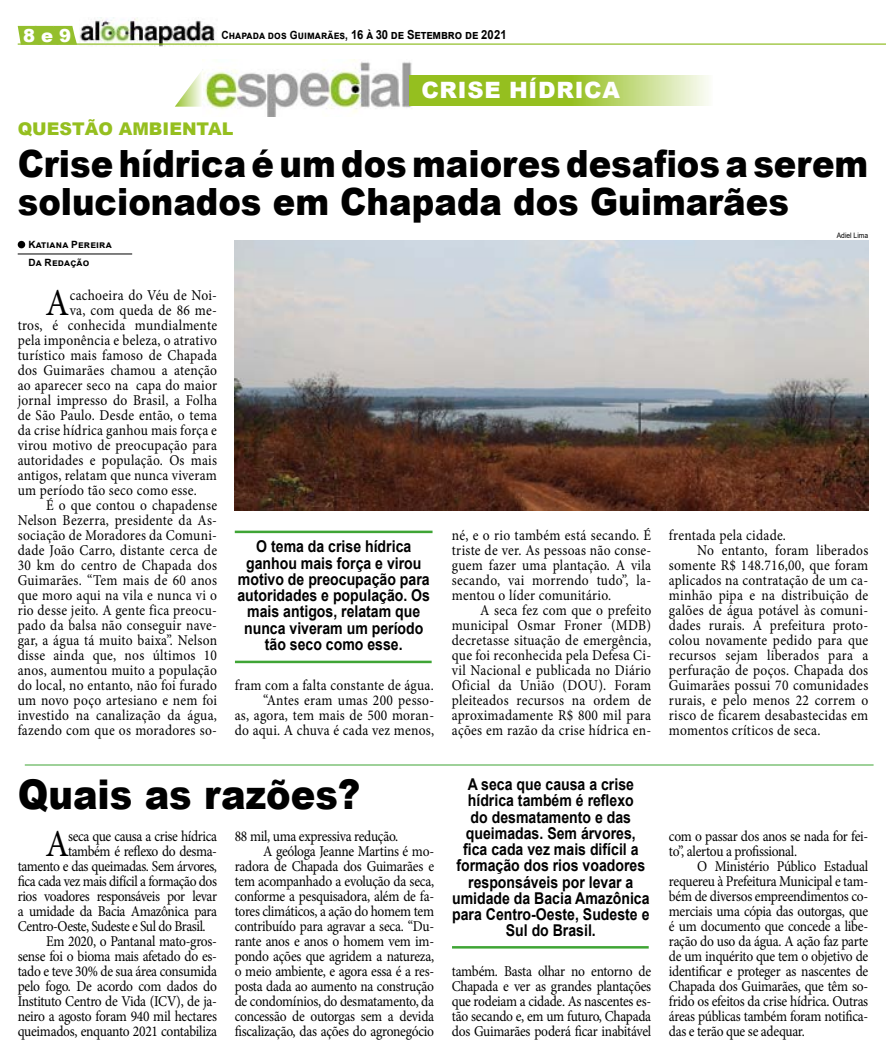
<style>
.page{position:relative;width:886px;height:1053px;background:#fff}
.page>*{position:absolute;margin:0;border:0;box-sizing:border-box;transform-origin:0 0}
.t1{font:900 41px "Arial";color:#000;scale:.9 1}
.t2{font:38.12px "Minion Pro";color:#000;scale:.9 1}
.t3{font:900 37.5px/37.5px "Arial";color:#000;scale:.9 1}
.t4{font:900 22.5px "Arial";letter-spacing:.035em;color:#fff}
.t5{font:900 18px "Arial";color:#fff}
.t6{font:900 17.5px "Arial";color:#95bf1f}
.t7{font:700 16.25px/16.2px "Arial";color:#000;text-align:center;scale:.87 1}
.t8{font:15px/15px "Minion Pro";letter-spacing:.01em;color:#000;text-align:justify;scale:.9 1}
.t9{font:15px "Minion Pro";letter-spacing:-.02em;color:#000;scale:.9 1}
.t10{font:15px "Minion Pro";letter-spacing:-.03em;color:#000;scale:.9 1}
.t11{font:15px/15px "Minion Pro";letter-spacing:-.025em;color:#000;scale:.9 1}
.t12{font:700 11.25px "Arial";letter-spacing:.01em;color:#000;scale:.9 1}
.t13{font:700 10px/18px "Arial";letter-spacing:.02em;color:#000}
.t14{font:7.5px "Arial";color:#000;scale:.9 1}
.s1{font-size:12.5px}
</style>
<div class="page">
<img style="left:80px;top:17px;width:135px;height:30px">
<hr style="left:18px;top:43px;width:868px;height:2px;background:#94bf2c">
<svg style="left:18px;top:26px;width:59px;height:19px"></svg>
<svg style="left:175px;top:72px;width:26px;height:35px"></svg>
<img style="left:202px;top:60px;width:211px;height:57px">
<svg style="left:410px;top:76px;width:299px;height:30px;background:#accc50"></svg>
<div style="left:18px;top:241px;width:7px;height:7px;background:#000;border-radius:50%"></div>
<hr style="left:18px;top:254px;width:114px;height:1px;background:#000">
<hr style="left:25px;top:764px;width:848px;height:1px;background:#3fa535">
<hr style="left:452px;top:946px;width:197px;height:2px;background:#3fa535">
<hr style="left:235px;top:530px;width:197px;height:3px;background:#3fa535">
<hr style="left:235px;top:660px;width:197px;height:3px;background:#3fa535">
<img style="left:235px;top:240px;width:633px;height:270px">
<p class="t5" style="left:23px;top:22px;width:50px">8 e 9</p>
<p class="t12" style="left:215px;top:28px;width:326px">- Chapada dos Guimarães, <span class="s1">16 à 30 de Setembro de 2021</span></p>
<p class="t6" style="left:18px;top:116px;width:217px">QUESTÃO AMBIENTAL</p>
<h3 class="t4" style="left:421px;top:74px;width:200px">CRISE HÍDRICA</h3>
<h3 class="t3" style="left:18px;top:144px;width:946px">Crise hídrica é um dos maiores desafios a serem solucionados em Chapada dos Guimarães</h3>
<p class="t13" style="left:28px;top:236px;width:84px">Katiana Pereira<br>Da Redação</p>
<h2 class="t2" style="left:45px;top:277px;width:28px">A</h2>
<p class="t8" style="left:70px;top:288px;width:165px">cachoeira do Véu de Noi-</p>
<p class="t14" style="left:837px;top:230px;width:37px">Adiel Lima</p>
<p class="t8" style="left:70px;top:303px;width:165px">va, com queda de 86 me-</p>
<p class="t8" style="left:18px;top:318px;width:223px">tros, é conhecida mundialmente</p>
<p class="t8" style="left:18px;top:333px;width:223px">pela imponência e beleza, o atrativo</p>
<p class="t8" style="left:18px;top:348px;width:223px">turístico mais famoso de Chapada</p>
<p class="t8" style="left:18px;top:363px;width:223px">dos Guimarães chamou a atenção</p>
<p class="t8" style="left:18px;top:378px;width:223px">ao aparecer seco na capa do maior</p>
<p class="t8" style="left:18px;top:393px;width:223px">jornal impresso do Brasil, a Folha</p>
<p class="t8" style="left:18px;top:408px;width:223px">de São Paulo. Desde então, o tema</p>
<p class="t8" style="left:18px;top:423px;width:223px">da crise hídrica ganhou mais força e</p>
<p class="t8" style="left:18px;top:438px;width:223px">virou motivo de preocupação para</p>
<p class="t8" style="left:18px;top:453px;width:223px">autoridades e população. Os mais</p>
<p class="t8" style="left:18px;top:468px;width:223px">antigos, relatam que nunca viveram</p>
<p class="t8" style="left:18px;top:483px;width:201px">um período tão seco como esse.</p>
<p class="t8" style="left:46px;top:498px;width:191px">É o que contou o chapadense</p>
<p class="t8" style="left:18px;top:513px;width:223px">Nelson Bezerra, presidente da As-</p>
<p class="t8" style="left:18px;top:528px;width:223px">sociação de Moradores da Comuni-</p>
<p class="t8" style="left:18px;top:543px;width:223px">dade João Carro, distante cerca de</p>
<p class="t8" style="left:18px;top:558px;width:223px">30 km do centro de Chapada dos</p>
<p class="t8" style="left:18px;top:573px;width:223px">Guimarães. “Tem mais de 60 anos</p>
<p class="t8" style="left:18px;top:588px;width:223px">que moro aqui na vila e nunca vi o</p>
<p class="t8" style="left:18px;top:603px;width:223px">rio desse jeito. A gente fica preocu-</p>
<p class="t8" style="left:18px;top:618px;width:223px">pado da balsa não conseguir nave-</p>
<p class="t8" style="left:18px;top:633px;width:223px">gar, a água tá muito baixa”. Nelson</p>
<p class="t8" style="left:18px;top:648px;width:223px">disse ainda que, nos últimos 10</p>
<p class="t8" style="left:18px;top:663px;width:223px">anos, aumentou muito a população</p>
<p class="t8" style="left:18px;top:678px;width:223px">do local, no entanto, não foi furado</p>
<p class="t8" style="left:18px;top:693px;width:223px">um novo poço artesiano e nem foi</p>
<p class="t8" style="left:18px;top:708px;width:223px">investido na canalização da água,</p>
<p class="t8" style="left:18px;top:723px;width:223px">fazendo com que os moradores so-</p>
<p class="t8" style="left:452px;top:528px;width:223px">né, e o rio também está secando. É triste de ver. As pessoas não conse&shy;guem fazer uma plantação. A vila secando, vai morrendo tudo”, la&shy;mentou o líder comunitário.</p>
<p class="t8" style="left:452px;top:603px;width:223px;text-indent:28px">A seca fez com que o prefeito municipal Osmar Froner (MDB) decretasse situação de emergência, que foi reconhecida pela Defesa Ci&shy;vil Nacional e publicada no Diário Oficial da União (DOU). Foram pleiteados recursos na ordem de aproximadamente R$ 800 mil para ações em razão da crise hídrica en-</p>
<p class="t8" style="left:669px;top:528px;width:132px">frentada pela cidade.</p>
<p class="t8" style="left:697px;top:543px;width:191px">No entanto, foram liberados</p>
<p class="t8" style="left:669px;top:558px;width:223px">somente R$ 148.716,00, que foram</p>
<p class="t8" style="left:669px;top:573px;width:223px">aplicados na contratação de um ca-</p>
<p class="t8" style="left:669px;top:588px;width:223px">minhão pipa e na distribuição de</p>
<p class="t8" style="left:669px;top:603px;width:223px">galões de água potável às comuni-</p>
<p class="t8" style="left:669px;top:618px;width:223px">dades rurais. A prefeitura proto-</p>
<p class="t8" style="left:669px;top:633px;width:223px">colou novamente pedido para que</p>
<p class="t8" style="left:669px;top:648px;width:223px">recursos sejam liberados para a</p>
<p class="t8" style="left:669px;top:663px;width:223px">perfuração de poços. Chapada dos</p>
<p class="t8" style="left:669px;top:678px;width:223px">Guimarães possui 70 comunidades</p>
<p class="t8" style="left:669px;top:693px;width:223px">rurais, e pelo menos 22 correm o</p>
<p class="t8" style="left:669px;top:708px;width:223px">risco de ficarem desabastecidas em</p>
<p class="t8" style="left:669px;top:723px;width:170px">momentos críticos de seca.</p>
<p class="t7" style="left:237px;top:538px;width:223px">O tema da crise hídrica ganhou mais força e virou motivo de preocupação para autoridades e população. Os mais antigos, relatam que nunca viveram um período tão seco como esse.</p>
<p class="t8" style="left:235px;top:678px;width:223px;text-align:right">fram com a falta constante de água. “Antes eram umas 200 pesso-<br>as, agora, tem mais de 500 moran&shy;do aqui. A chuva é cada vez menos,</p>
<h1 class="t1" style="left:18px;top:764px;width:382px">Quais as razões?</h1>
<h2 class="t2" style="left:45px;top:817px;width:28px">A</h2>
<p class="t10" style="left:68px;top:825px;width:167px">seca que causa a crise hídrica</p>
<p class="t9" style="left:235px;top:825px;width:183px">88 mil, uma expressiva redução.</p>
<p class="t9" style="left:263px;top:840px;width:191px">A geóloga Jeanne Martins é mo-</p>
<p class="t9" style="left:235px;top:855px;width:223px">radora de Chapada dos Guimarães e</p>
<p class="t9" style="left:235px;top:870px;width:223px">tem acompanhado a evolução da seca,</p>
<p class="t9" style="left:235px;top:885px;width:223px">conforme a pesquisadora, além de fa-</p>
<p class="t9" style="left:235px;top:900px;width:223px">tores climáticos, a ação do homem tem</p>
<p class="t9" style="left:235px;top:915px;width:223px">contribuído para agravar a seca. “Du-</p>
<p class="t11" style="left:235px;top:933px;width:223px">rante anos e anos o homem vem im-</p>
<p class="t9" style="left:235px;top:945px;width:223px">pondo ações que agridem a natureza,</p>
<p class="t11" style="left:235px;top:963px;width:223px">o meio ambiente, e agora essa é a res-</p>
<p class="t9" style="left:235px;top:975px;width:223px">posta dada ao aumento na construção</p>
<p class="t9" style="left:235px;top:990px;width:223px">de condomínios, do desmatamento, da</p>
<p class="t9" style="left:235px;top:1005px;width:223px">concessão de outorgas sem a devida</p>
<p class="t9" style="left:235px;top:1020px;width:223px">fiscalização, das ações do agronegócio</p>
<p class="t10" style="left:68px;top:840px;width:167px">também é reflexo do desma-</p>
<p class="t10" style="left:18px;top:855px;width:223px">tamento e das queimadas. Sem árvores,</p>
<p class="t10" style="left:18px;top:870px;width:223px">fica cada vez mais difícil a formação dos</p>
<p class="t10" style="left:18px;top:885px;width:223px">rios voadores responsáveis por levar</p>
<p class="t10" style="left:18px;top:900px;width:223px">a umidade da Bacia Amazônica para</p>
<p class="t10" style="left:18px;top:915px;width:210px">Centro-Oeste, Sudeste e Sul do Brasil.</p>
<p class="t11" style="left:46px;top:933px;width:191px">Em 2020, o Pantanal mato-gros-</p>
<p class="t11" style="left:18px;top:948px;width:223px">sense foi o bioma mais afetado do es-</p>
<p class="t9" style="left:18px;top:960px;width:223px">tado e teve 30% de sua área consumida</p>
<p class="t9" style="left:18px;top:975px;width:223px">pelo fogo. De acordo com dados do</p>
<p class="t11" style="left:18px;top:993px;width:223px">Instituto Centro de Vida (ICV), de ja-</p>
<p class="t9" style="left:18px;top:1005px;width:223px">neiro a agosto foram 940 mil hectares</p>
<p class="t9" style="left:18px;top:1020px;width:223px">queimados, enquanto 2021 contabiliza</p>
<p class="t7" style="left:452px;top:776px;width:229px">A seca que causa a crise hídrica também é reflexo<br>do desmatamento e das queimadas. Sem árvores, fica cada vez mais difícil a formação dos rios voadores responsáveis por levar a umidade da Bacia Amazônica para Centro-Oeste, Sudeste e<br>Sul do Brasil.</p>
<p class="t8" style="left:452px;top:963px;width:223px">também. Basta olhar no entorno de Chapada e ver as grandes plantações que rodeiam a cidade. As nascentes es&shy;tão secando e, em um futuro, Chapada dos Guimarães poderá ficar inabitável</p>
<p class="t11" style="left:669px;top:828px;width:223px">com o passar dos anos se nada for fei&shy;to”, alertou a profissional.</p>
<p class="t8" style="left:669px;top:858px;width:223px;text-indent:28px">O Ministério Público Estadual requereu à Prefeitura Municipal e tam&shy;bém de diversos empreendimentos co&shy;merciais uma cópia das outorgas, que é um documento que concede a libe&shy;ração do uso da água. A ação faz parte de um inquérito que tem o objetivo de identificar e proteger as nascentes de Chapada dos Guimarães, que têm so&shy;frido os efeitos da crise hídrica. Outras áreas públicas também foram notifica&shy;das e terão que se adequar.</p>
</div>
